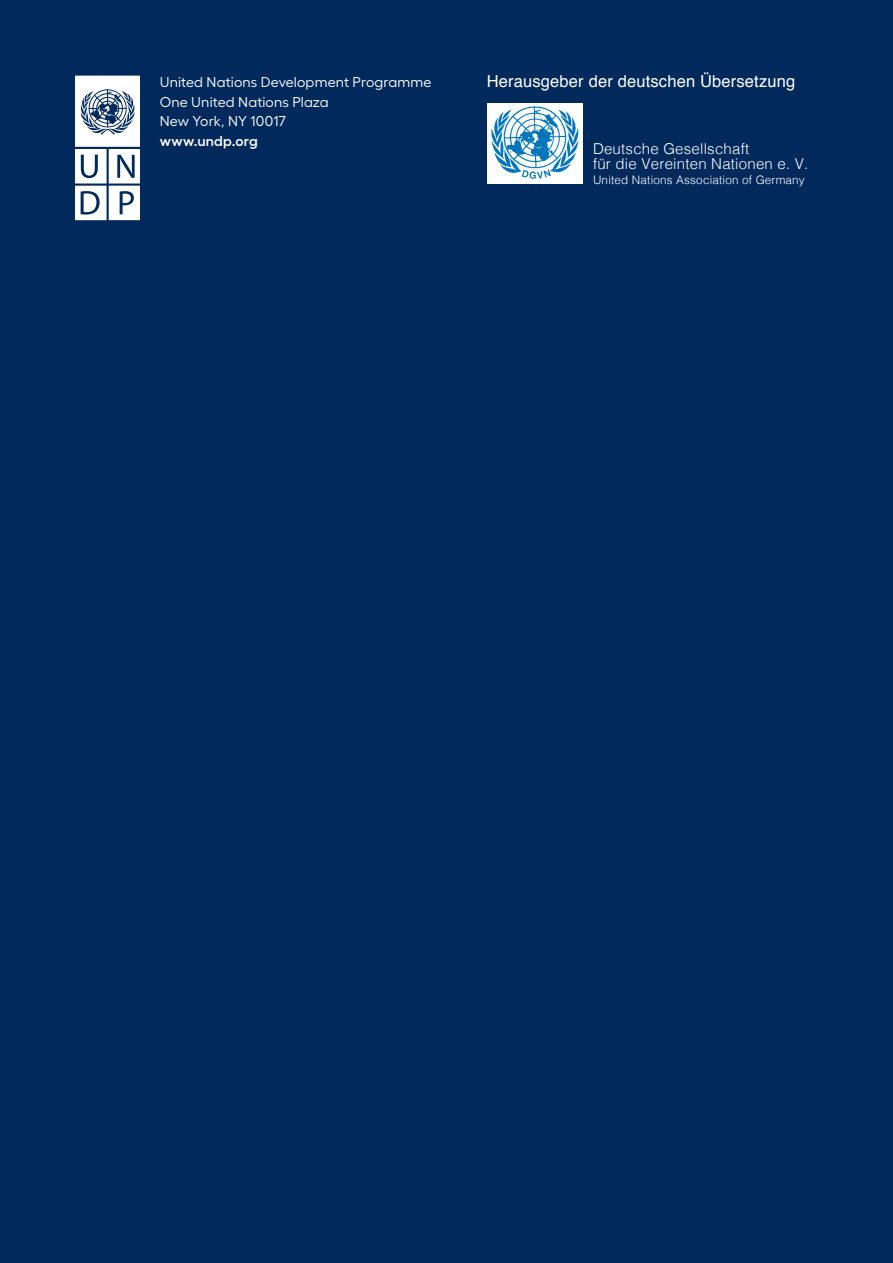
<style>
.page{position:relative;width:893px;height:1263px;background:#01295b}
.page>*{position:absolute;margin:0;border:0;box-sizing:border-box;transform-origin:0 0}
.t1{font:16.5px "Helvetica";letter-spacing:.01em;color:#fff}
.t2{font:300 15px/15px "Helvetica";letter-spacing:.015em;color:#fff}
.t3{font:14.25px/19.5px "Fellix";letter-spacing:.01em;color:#fff}
.t4{font:600 14.25px "Fellix";letter-spacing:.015em;color:#fff}
.t5{font:300 11.7px "Helvetica";letter-spacing:.015em;color:#fff}
</style>
<div class="page">
<img style="left:487px;top:103px;width:96px;height:80px">
<svg style="left:76px;top:76px;width:64px;height:144px;background:#c5ced9"></svg>
<p class="t3" style="left:160px;top:71px;width:273px">United Nations Development Programme<br>One United Nations Plaza<br>New York, NY 10017</p>
<p class="t4" style="left:160px;top:129px;width:100px">www.undp.org</p>
<p class="t1" style="left:487px;top:69px;width:310px">Herausgeber der deutschen Übersetzung</p>
<p class="t2" style="left:593px;top:140px;width:217px">Deutsche Gesellschaft<br>für die Vereinten Nationen e. V.</p>
<p class="t5" style="left:593px;top:170px;width:213px">United Nations Association of Germany</p>
</div>
